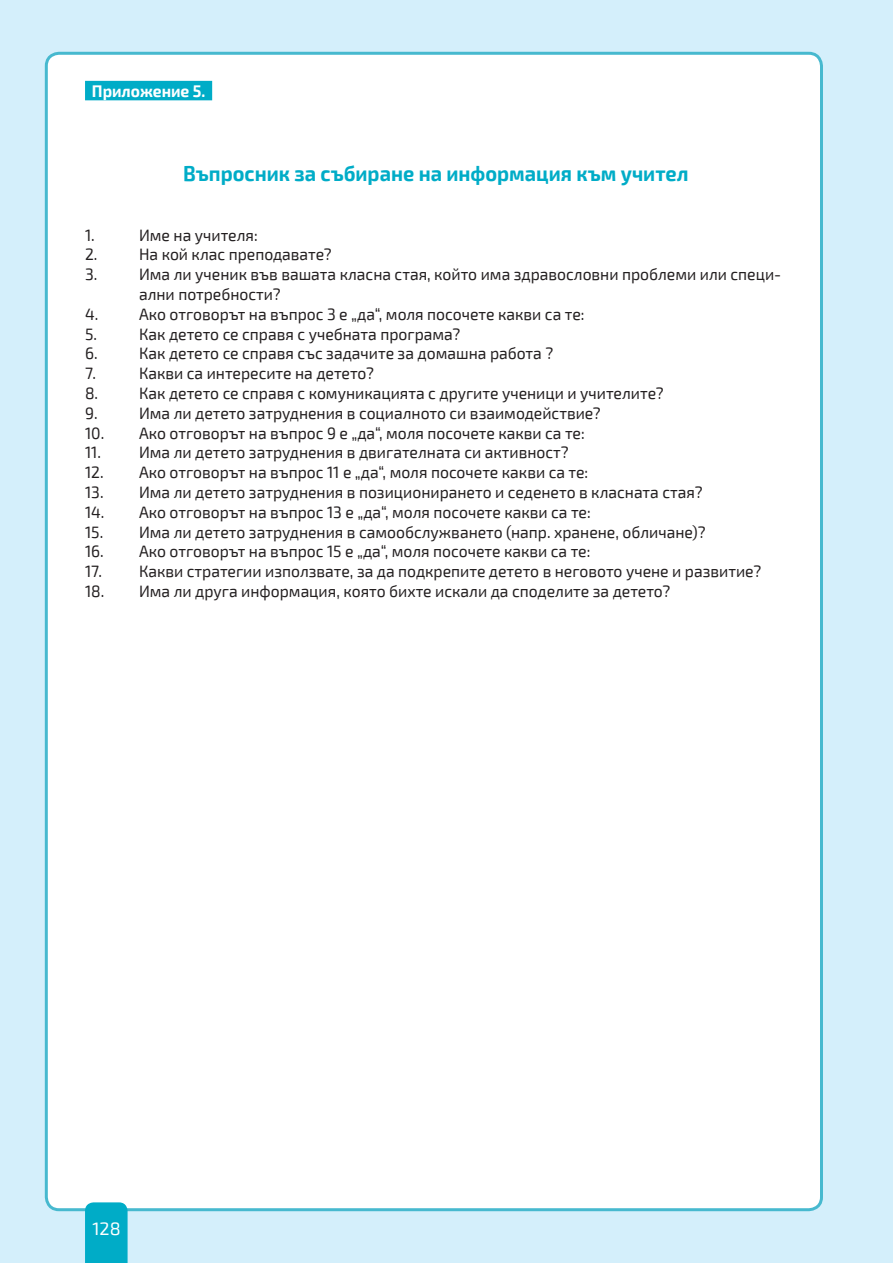
<style>
.page{position:relative;width:893px;height:1263px;background:#d4effb}
.page>*{position:absolute;margin:0;border:0;box-sizing:border-box;transform-origin:0 0}
.t1{font:700 21px "Exo 2";color:#00acc7;scale:.95 1}
.t2{font:18px "Exo 2";color:#fff}
.t3{font:16.5px/19.8px "Exo 2";color:#231f20;scale:.95 1}
.t4{font:700 16.5px "Exo 2";color:#fff;scale:.95 1}
</style>
<div class="page">
<div style="left:46px;top:53px;width:775px;height:1157px;background:#fff;border-radius:13px"></div>
<div style="left:85px;top:1202px;width:43px;height:61px;background:#00acc7"></div>
<div style="left:85px;top:81px;width:127px;height:19px;background:#00acc7"></div>
<p class="t4" style="left:92px;top:81px;width:121px">Приложение 5.</p>
<p class="t1" style="left:183px;top:161px;width:533px">Въпросник за събиране на информация към учител</p>
<p class="t3" style="left:85px;top:225px;width:12px">1.</p>
<p class="t3" style="left:139px;top:225px;width:126px">Име на учителя:</p>
<p class="t3" style="left:85px;top:245px;width:15px">2.</p>
<p class="t3" style="left:139px;top:245px;width:204px">На кой клас преподавате?</p>
<p class="t3" style="left:85px;top:265px;width:14px">3.</p>
<p class="t3" style="left:139px;top:265px;width:677px">Има ли ученик във вашата класна стая, който има здравословни проблеми или специ&shy;ални потребности?</p>
<p class="t3" style="left:85px;top:304px;width:15px">4.</p>
<p class="t3" style="left:139px;top:304px;width:470px">Ако отговорът на въпрос 3 е „да“, моля посочете какви са те:</p>
<p class="t3" style="left:85px;top:324px;width:14px">5.</p>
<p class="t3" style="left:139px;top:324px;width:340px">Как детето се справя с учебната програма?</p>
<p class="t3" style="left:85px;top:344px;width:15px">6.</p>
<p class="t3" style="left:139px;top:344px;width:438px">Как детето се справя със задачите за домашна работа ?</p>
<p class="t3" style="left:85px;top:364px;width:13px">7.</p>
<p class="t3" style="left:139px;top:364px;width:249px">Какви са интересите на детето?</p>
<p class="t3" style="left:85px;top:384px;width:15px">8.</p>
<p class="t3" style="left:139px;top:384px;width:554px">Как детето се справя с комуникацията с другите ученици и учителите?</p>
<p class="t3" style="left:85px;top:403px;width:15px">9.</p>
<p class="t3" style="left:139px;top:403px;width:488px">Има ли детето затруднения в социалното си взаимодействие?</p>
<p class="t3" style="left:85px;top:423px;width:528px">10. Ако отговорът на въпрос 9 е „да“, моля посочете какви са те:</p>
<p class="t3" style="left:85px;top:443px;width:511px">11. Има ли детето затруднения в двигателната си активност?</p>
<p class="t3" style="left:85px;top:463px;width:531px">12. Ако отговорът на въпрос 11 е „да“, моля посочете какви са те:</p>
<p class="t3" style="left:85px;top:483px;width:651px">13. Има ли детето затруднения в позиционирането и седенето в класната стая?</p>
<p class="t3" style="left:85px;top:502px;width:534px">14. Ако отговорът на въпрос 13 е „да“, моля посочете какви са те:</p>
<p class="t3" style="left:85px;top:522px;width:655px">15. Има ли детето затруднения в самообслужването (напр. хранене, обличане)?</p>
<p class="t3" style="left:85px;top:542px;width:533px">16. Ако отговорът на въпрос 15 е „да“, моля посочете какви са те:</p>
<p class="t3" style="left:85px;top:562px;width:713px">17. Какви стратегии използвате, за да подкрепите детето в неговото учене и развитие?</p>
<p class="t3" style="left:85px;top:582px;width:618px">18. Има ли друга информация, която бихте искали да споделите за детето?</p>
<p class="t2" style="left:92px;top:1218px;width:30px">128</p>
</div>
